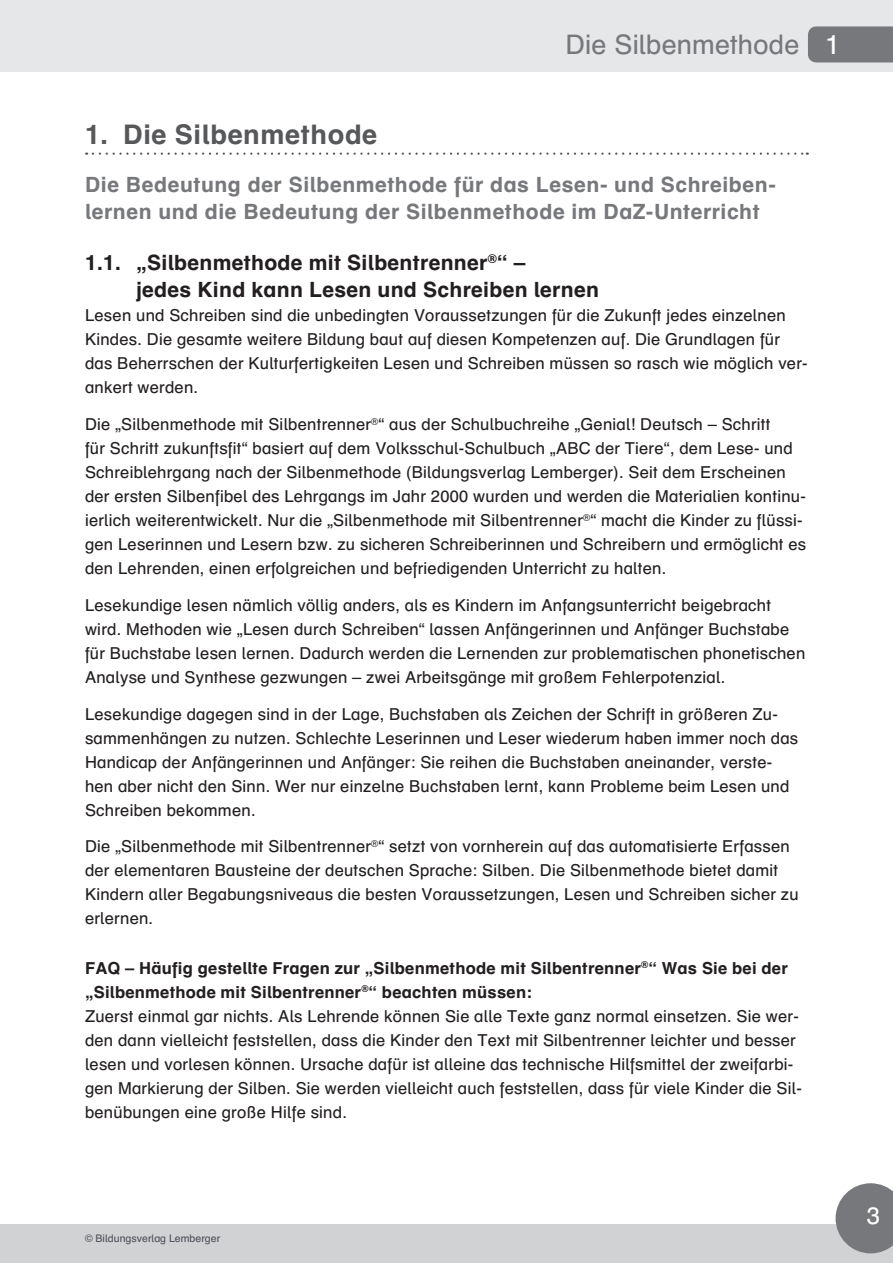
<style>
.page{position:relative;width:893px;height:1263px;background:#fff}
.page>*{position:absolute;margin:0;border:0;box-sizing:border-box;transform-origin:0 0}
.t1{font:700 27px "Schulbuch Nord";letter-spacing:.02em;color:#57585a}
.t2{font:27px "Schulbuch Nord";letter-spacing:.005em;color:#76787b}
.t3{font:24px "Schulbuch Nord";color:#fff}
.t4{font:700 21px/27px "Schulbuch Nord";letter-spacing:.03em;color:#76787b}
.t5{font:700 21px/27px "Schulbuch Nord";letter-spacing:.015em;color:#231f20}
.t6{font:16.5px/24px "Schulbuch Nord";letter-spacing:.015em;color:#231f20}
.t7{font:10.5px "Schulbuch Nord";color:#4d5057}
.s1{color:#fff}
.s2{font-weight:700}
</style>
<div class="page">
<div style="left:0;top:0;width:893px;height:72px;background:#e6e7e9"></div>
<div style="left:808px;top:26px;width:85px;height:36px;background:#76787b"></div>
<div style="left:0;top:1224px;width:893px;height:39px;background:#d1d2d4"></div>
<svg style="left:836px;top:1183px;width:57px;height:70px"></svg>
<svg style="left:93px;top:153px;width:715px;height:2px"></svg>
<h1 class="t2" style="left:565px;top:28px;width:276px">Die Silbenmethode <span class="s1">1</span></h1>
<h1 class="t1" style="left:85px;top:117px;width:294px">1. Die Silbenmethode</h1>
<p class="t4" style="left:85px;top:171px;width:692px">Die Bedeutung der Silbenmethode für das Lesen- und Schreiben&shy;lernen und die Bedeutung der Silbenmethode im DaZ-Unterricht</p>
<p class="t5" style="left:136px;top:249px;width:464px;text-indent:-51px">1.1. „Silbenmethode mit Silbentrenner<sup>®</sup>“ –<br>jedes Kind kann Lesen und Schreiben lernen</p>
<p class="t6" style="left:85px;top:303px;width:724px">Lesen und Schreiben sind die unbedingten Voraussetzungen für die Zukunft jedes einzelnen Kindes. Die gesamte weitere Bildung baut auf diesen Kompetenzen auf. Die Grundlagen für das Beherrschen der Kulturfertigkeiten Lesen und Schreiben müssen so rasch wie möglich ver&shy;ankert werden.</p>
<p class="t6" style="left:85px;top:412px;width:723px">Die „Silbenmethode mit Silbentrenner<sup>®</sup>“ aus der Schulbuchreihe „Genial! Deutsch – Schritt<br>für Schritt zukunftsfit“ basiert auf dem Volksschul-Schulbuch „ABC der Tiere“, dem Lese- und Schreiblehrgang nach der Silbenmethode (Bildungsverlag Lemberger). Seit dem Erscheinen der ersten Silbenfibel des Lehrgangs im Jahr 2000 wurden und werden die Materialien kontinu&shy;ierlich weiterentwickelt. Nur die „Silbenmethode mit Silbentrenner<sup>®</sup>“ macht die Kinder zu flüssi&shy;gen Leserinnen und Lesern bzw. zu sicheren Schreiberinnen und Schreibern und ermöglicht es den Lehrenden, einen erfolgreichen und befriedigenden Unterricht zu halten.</p>
<p class="t6" style="left:85px;top:593px;width:722px">Lesekundige lesen nämlich völlig anders, als es Kindern im Anfangsunterricht beigebracht wird. Methoden wie „Lesen durch Schreiben“ lassen Anfängerinnen und Anfänger Buchstabe für Buchstabe lesen lernen. Dadurch werden die Lernenden zur problematischen phonetischen Analyse und Synthese gezwungen – zwei Arbeitsgänge mit großem Fehlerpotenzial.</p>
<p class="t6" style="left:85px;top:702px;width:715px">Lesekundige dagegen sind in der Lage, Buchstaben als Zeichen der Schrift in größeren Zu&shy;sammenhängen zu nutzen. Schlechte Leserinnen und Leser wiederum haben immer noch das Handicap der Anfängerinnen und Anfänger: Sie reihen die Buchstaben aneinander, verste&shy;hen aber nicht den Sinn. Wer nur einzelne Buchstaben lernt, kann Probleme beim Lesen und Schreiben bekommen.</p>
<p class="t6" style="left:85px;top:834px;width:715px">Die „Silbenmethode mit Silbentrenner<sup>®</sup>“ setzt von vornherein auf das automatisierte Erfassen der elementaren Bausteine der deutschen Sprache: Silben. Die Silbenmethode bietet damit Kindern aller Begabungsniveaus die besten Voraussetzungen, Lesen und Schreiben sicher zu erlernen.</p>
<p class="t6" style="left:85px;top:956px;width:718px"><span class="s2">FAQ – Häufig gestellte Fragen zur „Silbenmethode mit Silbentrenner</span><sup>®</sup><span class="s2">“ Was Sie bei der „Silbenmethode mit Silbentrenner</span><sup>®</sup><span class="s2">“ beachten müssen:<br></span>Zuerst einmal gar nichts. Als Lehrende können Sie alle Texte ganz normal einsetzen. Sie wer&shy;den dann vielleicht feststellen, dass die Kinder den Text mit Silbentrenner leichter und besser lesen und vorlesen können. Ursache dafür ist alleine das technische Hilfsmittel der zweifarbi&shy;gen Markierung der Silben. Sie werden vielleicht auch feststellen, dass für viele Kinder die Sil&shy;benübungen eine große Hilfe sind.</p>
<p class="t7" style="left:85px;top:1232px;width:137px">© Bildungsverlag Lemberger</p>
<h2 class="t3" style="left:867px;top:1201px;width:15px">3</h2>
</div>
